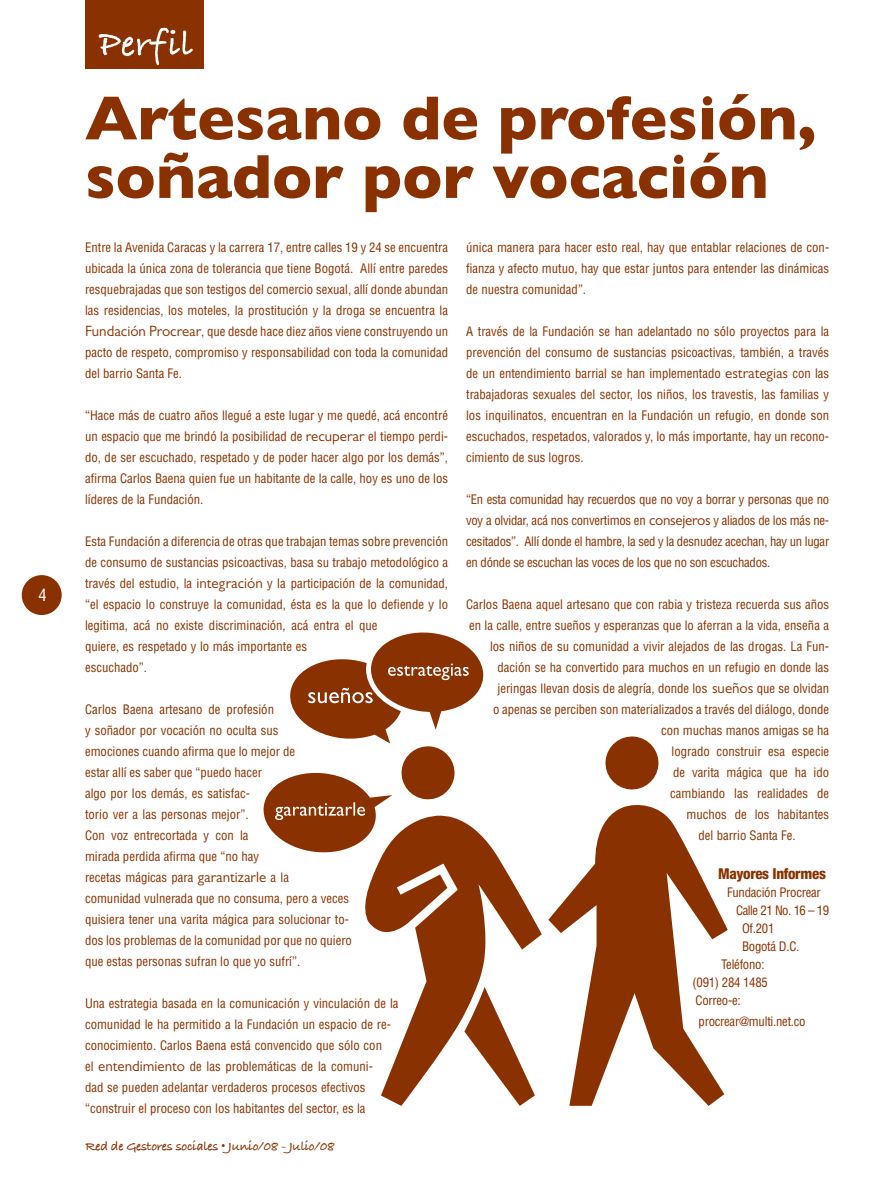
<style>
.page{position:relative;width:893px;height:1191px;background:#fff}
.page>*{position:absolute;margin:0;border:0;box-sizing:border-box;transform-origin:0 0}
.t1{font:700 63px/58.5px "Gill Sans";color:#893101}
.t2{font:condensed 16.5px "Helvetica";color:#fff}
.t3{font:800 condensed 15px "Helvetica Neue LT Std";letter-spacing:-.02em;color:#893101}
.t4{font:13.5px "Bradley Hand ITCTT Bold";letter-spacing:-.02em;color:#893101}
.t5{font:condensed 12.75px/21px "Helvetica";color:#893101;text-align:justify}
.t6{font:condensed 12.75px "Helvetica";letter-spacing:-.02em;color:#893101}
.t7{font:condensed 12.75px "Helvetica";letter-spacing:-.04em;color:#893101}
.s1{font-family:"Gill Sans";font-stretch:normal;font-size:15px}
</style>
<div class="page">
<div style="left:22px;top:575px;width:40px;height:40px;background:#893101;border-radius:50%"></div>
<div style="left:85px;top:0;width:119px;height:68px;background:#893101"></div>
<svg style="left:99px;top:28px;width:94px;height:37px"></svg>
<svg style="left:605px;top:736px;width:54px;height:54px"></svg>
<svg style="left:365px;top:837px;width:177px;height:269px"></svg>
<svg style="left:548px;top:805px;width:180px;height:301px"></svg>
<svg style="left:263px;top:632px;width:220px;height:223px"></svg>
<p class="t2" style="left:38px;top:585px;width:10px">4</p>
<h1 class="t1" style="left:85px;top:88px;width:733px">Artesano de profesión, soñador por vocación</h1>
<p class="t5" style="left:85px;top:236px;width:365px">Entre la Avenida Caracas y la carrera 17, entre calles 19 y 24 se encuentra ubicada la única zona de tolerancia que tiene Bogotá. Allí entre paredes resquebrajadas que son testigos del comercio sexual, allí donde abundan las residencias, los moteles, la prostitución y la droga se encuentra la <span class="s1">Fundación Procrear</span>, que desde hace diez años viene construyendo un pacto de respeto, compromiso y responsabilidad con toda la comunidad del barrio Santa Fe.</p>
<p class="t5" style="left:85px;top:404px;width:365px">“Hace más de cuatro años llegué a este lugar y me quedé, acá encontré un espacio que me brindó la posibilidad de <span class="s1">recuperar</span> el tiempo perdi&shy;do, de ser escuchado, respetado y de poder hacer algo por los demás”, afirma Carlos Baena quien fue un habitante de la calle, hoy es uno de los líderes de la Fundación.</p>
<p class="t5" style="left:85px;top:530px;width:365px;text-align:left">Esta Fundación a diferencia de otras que trabajan temas sobre prevención de consumo de sustancias psicoactivas, basa su trabajo metodológico a través del estudio, la <span class="s1">integración</span> y la participación de la comunidad, “el espacio lo construye la comunidad, ésta es la que lo defiende y lo legitima, acá no existe discriminación, acá entra el que<br>quiere, es respetado y lo más importante es<br>escuchado”.</p>
<p class="t5" style="left:85px;top:698px;width:268px;text-align:left">Carlos Baena artesano de profesión<br>y soñador por vocación no oculta sus<br>emociones cuando afirma que lo mejor de<br>estar allí es saber que “puedo hacer<br>algo por los demás, es satisfac-<br>torio ver a las personas mejor”.<br>Con voz entrecortada y con la<br>mirada perdida afirma que “no hay<br>recetas mágicas para <span class="s1">garantizarle</span> a la<br>comunidad vulnerada que no consuma, pero a veces quisiera tener una varita mágica para solucionar to&shy;dos los problemas de la comunidad por que no quiero que estas personas sufran lo que yo sufrí”.</p>
<p class="t5" style="left:85px;top:992px;width:315px;text-align:left">Una estrategia basada en la comunicación y vinculación de la comunidad le ha permitido a la Fundación un espacio de re&shy;conocimiento. Carlos Baena está convencido que sólo con<br>el <span class="s1">entendimiento</span> de las problemáticas de la comuni-<br>dad se pueden adelantar verdaderos procesos efectivos “construir el proceso con los habitantes del sector, es la</p>
<p class="t4" style="left:86px;top:1136px;width:251px">Red de Gestores sociales • Junio/08 - Julio/08</p>
<p class="t5" style="left:466px;top:236px;width:365px">única manera para hacer esto real, hay que entablar relaciones de con&shy;fianza y afecto mutuo, hay que estar juntos para entender las dinámicas de nuestra comunidad”.</p>
<p class="t5" style="left:466px;top:320px;width:365px">A través de la Fundación se han adelantado no sólo proyectos para la prevención del consumo de sustancias psicoactivas, también, a través de un entendimiento barrial se han implementado <span class="s1">estrategias</span> con las trabajadoras sexuales del sector, los niños, los travestis, las familias y los inquilinatos, encuentran en la Fundación un refugio, en donde son escuchados, respetados, valorados y, lo más importante, hay un recono&shy;cimiento de sus logros.</p>
<p class="t5" style="left:466px;top:488px;width:365px">“En esta comunidad hay recuerdos que no voy a borrar y personas que no voy a olvidar, acá nos convertimos en <span class="s1">consejeros</span> y aliados de los más ne&shy;cesitados”. Allí donde el hambre, la sed y la desnudez acechan, hay un lugar en dónde se escuchan las voces de los que no son escuchados.</p>
<p class="t5" style="left:466px;top:593px;width:365px">Carlos Baena aquel artesano que con rabia y tristeza recuerda sus años</p>
<p class="t5" style="left:469px;top:614px;width:362px">en la calle, entre sueños y esperanzas que lo aferran a la vida, enseña a</p>
<p class="t5" style="left:490px;top:635px;width:341px">los niños de su comunidad a vivir alejados de las drogas. La Fun-</p>
<p class="t5" style="left:498px;top:656px;width:333px">dación se ha convertido para muchos en un refugio en donde las</p>
<p class="t5" style="left:498px;top:677px;width:333px">jeringas llevan dosis de alegría, donde los <span class="s1">sueños</span> que se olvidan</p>
<p class="t5" style="left:493px;top:698px;width:338px">o apenas se perciben son materializados a través del diálogo, donde</p>
<p class="t5" style="left:661px;top:719px;width:170px">con muchas manos amigas se ha</p>
<p class="t5" style="left:672px;top:740px;width:159px">logrado construir esa especie</p>
<p class="t5" style="left:673px;top:761px;width:158px">de varita mágica que ha ido</p>
<p class="t5" style="left:670px;top:782px;width:161px">cambiando las realidades de</p>
<p class="t5" style="left:687px;top:803px;width:144px">muchos de los habitantes</p>
<p class="t5" style="left:699px;top:824px;width:99px">del barrio Santa Fe.</p>
<p class="t3" style="left:718px;top:864px;width:109px">Mayores Informes</p>
<p class="t6" style="left:727px;top:884px;width:95px">Fundación Procrear</p>
<p class="t7" style="left:736px;top:902px;width:95px">Calle 21 No. 16 – 19</p>
<p class="t5" style="left:742px;top:917px;width:34px">Of.201</p>
<p class="t5" style="left:742px;top:935px;width:59px">Bogotá D.C.</p>
<p class="t6" style="left:721px;top:956px;width:45px">Teléfono:</p>
<p class="t6" style="left:693px;top:974px;width:77px">(091) 284 1485</p>
<p class="t5" style="left:696px;top:989px;width:47px">Correo-e:</p>
<p class="t6" style="left:699px;top:1013px;width:109px">procrear@multi.net.co</p>
</div>
